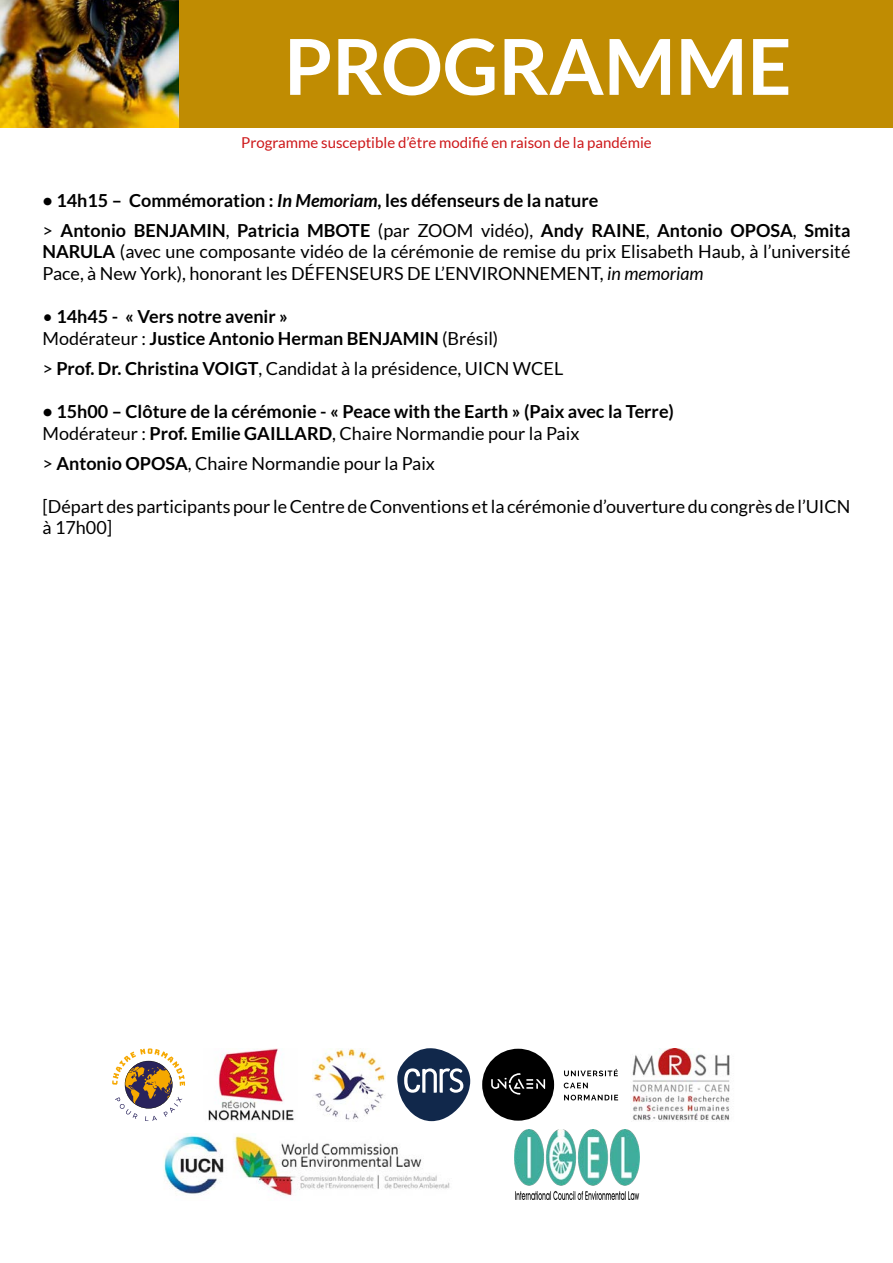
<style>
.page{position:relative;width:893px;height:1263px;background:#fff}
.page>*{position:absolute;margin:0;border:0;box-sizing:border-box;transform-origin:0 0}
.t1{font:700 77.25px "Lato";color:#fff}
.t2{font:18px/21.6px "Lato";color:#000}
.t3{font:700 18px/21.6px "Lato";color:#000}
.t4{font:15px "Lato";color:#cd1719}
.s1{font-style:italic}
.s2{font-weight:400}
.s3{font-weight:700}
</style>
<div class="page">
<div style="left:179px;top:0;width:714px;height:128px;background:#c08c02"></div>
<img style="left:0;top:0;width:179px;height:128px">
<img style="left:208px;top:1048px;width:86px;height:73px">
<svg style="left:397px;top:1048px;width:73px;height:73px"></svg>
<img style="left:312px;top:1048px;width:73px;height:72px">
<svg style="left:482px;top:1049px;width:136px;height:72px"></svg>
<img style="left:631px;top:1048px;width:99px;height:73px">
<svg style="left:112px;top:1048px;width:73px;height:73px"></svg>
<div style="left:125px;top:1061px;width:48px;height:47px;border:1px solid #1d1d1b;border-radius:50%"></div>
<img style="left:164px;top:1133px;width:286px;height:63px">
<img style="left:514px;top:1129px;width:125px;height:70px">
<h1 class="t1" style="left:284px;top:22px;width:509px">PROGRAMME</h1>
<p class="t4" style="left:241px;top:135px;width:412px">Programme susceptible d’être modifié en raison de la pandémie</p>
<p class="t3" style="left:43px;top:185px;width:809px;line-height:30.2px">• 14h15 – Commémoration : <span class="s1">In Memoriam,</span> les défenseurs de la nature<br><span class="s2">&gt;</span> Antonio BENJAMIN<span class="s2">,</span> Patricia MBOTE <span class="s2">(par ZOOM vidéo),</span> Andy RAINE<span class="s2">,</span> Antonio OPOSA<span class="s2">,</span> Smita</p>
<p class="t2" style="left:42px;top:241px;width:809px"><span class="s3">NARULA</span> (avec une composante vidéo de la cérémonie de remise du prix Elisabeth Haub, à l’université<br>Pace, à New York), honorant les DÉFENSEURS DE L’ENVIRONNEMENT, <span class="s1">in memoriam</span></p>
<p class="t3" style="left:42px;top:305px;width:457px"><span class="s2">•</span> 14h45 - « Vers notre avenir »<br><span class="s2">Modérateur :</span> Justice Antonio Herman BENJAMIN <span class="s2">(Brésil)</span></p>
<p class="t2" style="left:42px;top:357px;width:522px">&gt; <span class="s3">Prof. Dr. Christina VOIGT</span>, Candidat à la présidence, UICN WCEL</p>
<p class="t3" style="left:42px;top:400px;width:633px">• 15h00 – Clôture de la cérémonie - « Peace with the Earth » (Paix avec la Terre)<br><span class="s2">Modérateur :</span> Prof. Emilie GAILLARD<span class="s2">, Chaire Normandie pour la Paix</span></p>
<p class="t2" style="left:42px;top:452px;width:394px">&gt; <span class="s3">Antonio OPOSA</span>, Chaire Normandie pour la Paix</p>
<p class="t2" style="left:42px;top:495px;width:809px">[Départ des participants pour le Centre de Conventions et la cérémonie d’ouverture du congrès de l’UICN à 17h00]</p>
</div>
